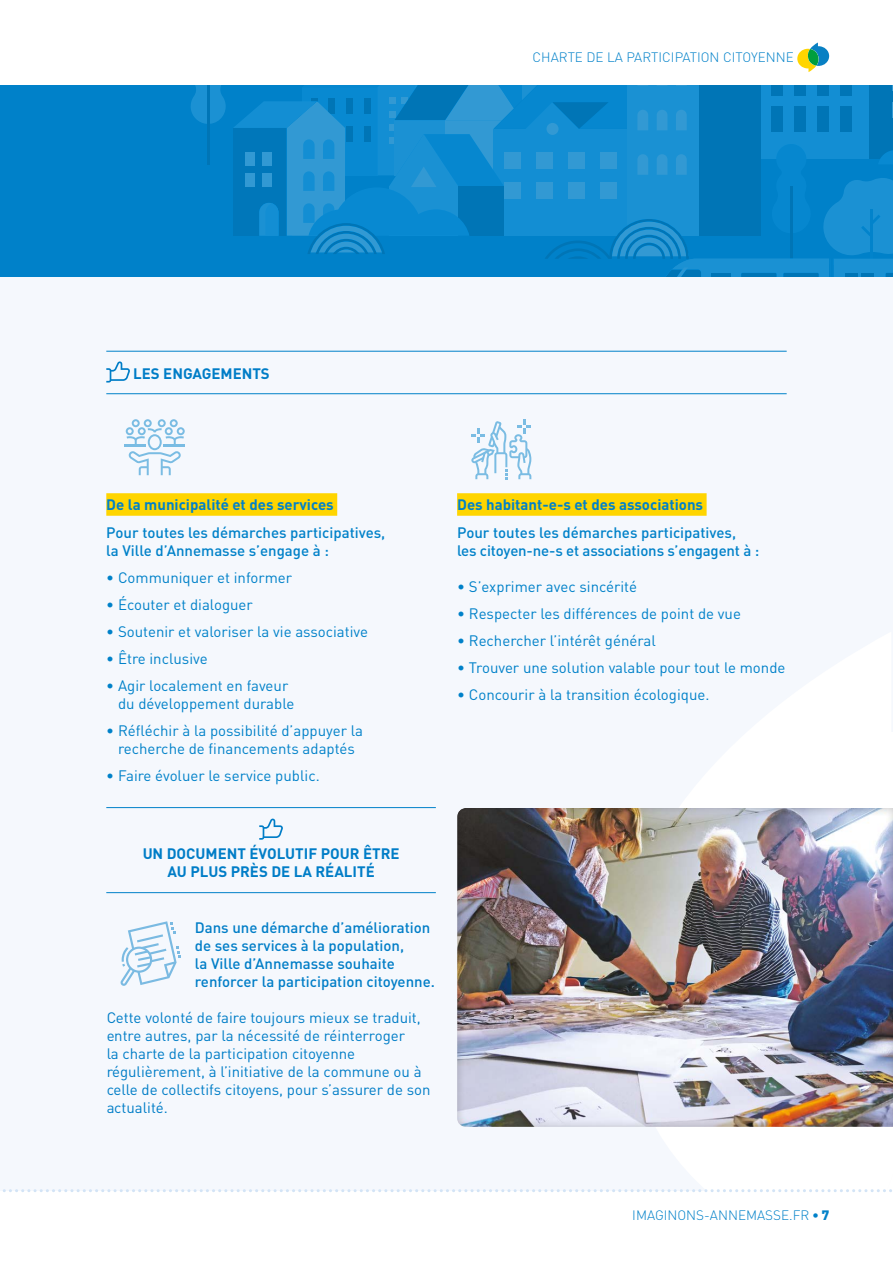
<style>
.page{position:relative;width:893px;height:1263px;background:#fff}
.page>*{position:absolute;margin:0;border:0;box-sizing:border-box;transform-origin:0 0}
.t1{font:15px/18px "DIN Pro";color:#0081c9}
.t2{font:500 15px/18px "DIN Pro";color:#0081c9}
.t3{font:700 15px/18px "DIN Pro";color:#0081c9;text-align:center}
.t4{font:300 13.5px "DIN Pro";color:#0081c9}
.s1{font-weight:900}
</style>
<div class="page">
<div style="left:0;top:85px;width:893px;height:1106px;background:#f5f8fd"></div>
<svg style="left:797px;top:43px;width:32px;height:29px"></svg>
<svg style="left:3px;top:1189px;width:889px;height:3px"></svg>
<div style="left:0;top:85px;width:893px;height:191px;background:#0081c9"></div>
<svg style="left:191px;top:85px;width:35px;height:40px"></svg>
<hr style="left:207px;top:85px;width:2px;height:80px;background:#26374d">
<svg style="left:233px;top:85px;width:660px;height:191px"></svg>
<svg style="left:106px;top:361px;width:24px;height:22px"></svg>
<svg style="left:259px;top:819px;width:24px;height:21px"></svg>
<hr style="left:106px;top:393px;width:681px;height:1px;background:#0081c9">
<hr style="left:106px;top:892px;width:330px;height:1px;background:#0081c9">
<hr style="left:106px;top:351px;width:681px;height:1px;background:#0081c9">
<hr style="left:106px;top:807px;width:330px;height:1px;background:#0081c9">
<svg style="left:121px;top:921px;width:60px;height:65px"></svg>
<div style="left:106px;top:493px;width:231px;height:23px;background:#ffd500"></div>
<hr style="left:125px;top:444px;width:21px;height:2px;background:#0081c9">
<svg style="left:126px;top:419px;width:59px;height:56px"></svg>
<div style="left:457px;top:493px;width:250px;height:23px;background:#ffd500"></div>
<svg style="left:471px;top:419px;width:60px;height:60px"></svg>
<div style="left:442px;top:797px;width:451px;height:330px;background:#000;opacity:.25"></div>
<p class="t4" style="left:533px;top:48px;width:263px">CHARTE DE LA PARTICIPATION CITOYENNE</p>
<p class="t3" style="left:133px;top:364px;width:138px">LES ENGAGEMENTS</p>
<p class="t3" style="left:106px;top:495px;width:229px">De la municipalité et des services</p>
<p class="t2" style="left:106px;top:522px;width:281px">Pour toutes les démarches participatives, la Ville d’Annemasse s’engage à :</p>
<p class="t1" style="left:106px;top:567px;width:187px">• Communiquer et informer</p>
<p class="t1" style="left:106px;top:594px;width:148px">• Écouter et dialoguer</p>
<p class="t1" style="left:106px;top:621px;width:263px">• Soutenir et valoriser la vie associative</p>
<p class="t1" style="left:106px;top:648px;width:103px">• Être inclusive</p>
<p class="t1" style="left:118px;top:675px;width:178px;text-indent:-12px">• Agir localement en faveur du développement durable</p>
<p class="t1" style="left:106px;top:720px;width:258px;text-align:center">• Réfléchir à la possibilité d’appuyer la recherche de financements adaptés</p>
<p class="t1" style="left:106px;top:765px;width:215px">• Faire évoluer le service public.</p>
<p class="t3" style="left:142px;top:844px;width:259px">UN DOCUMENT ÉVOLUTIF POUR ÊTRE<br>AU PLUS PRÈS DE LA RÉALITÉ</p>
<p class="t2" style="left:195px;top:918px;width:242px">Dans une démarche d’amélioration de ses services à la population,<br>la Ville d’Annemasse souhaite renforcer la participation citoyenne.</p>
<p class="t1" style="left:106px;top:1008px;width:326px">Cette volonté de faire toujours mieux se traduit, entre autres, par la nécessité de réinterroger<br>la charte de la participation citoyenne régulièrement, à l’initiative de la commune ou à celle de collectifs citoyens, pour s’assurer de son actualité.</p>
<p class="t3" style="left:457px;top:495px;width:247px">Des habitant-e-s et des associations</p>
<p class="t2" style="left:457px;top:522px;width:304px">Pour toutes les démarches participatives, les citoyen-ne-s et associations s’engagent à :</p>
<p class="t1" style="left:457px;top:576px;width:181px">• S’exprimer avec sincérité</p>
<p class="t1" style="left:457px;top:603px;width:285px">• Respecter les différences de point de vue</p>
<p class="t1" style="left:457px;top:630px;width:200px">• Rechercher l’intérêt général</p>
<p class="t1" style="left:457px;top:657px;width:330px">• Trouver une solution valable pour tout le monde</p>
<p class="t1" style="left:457px;top:684px;width:254px">• Concourir à la transition écologique.</p>
<p class="t4" style="left:632px;top:1206px;width:198px">IMAGINONS-ANNEMASSE.FR <span class="s1">• 7</span></p>
</div>
